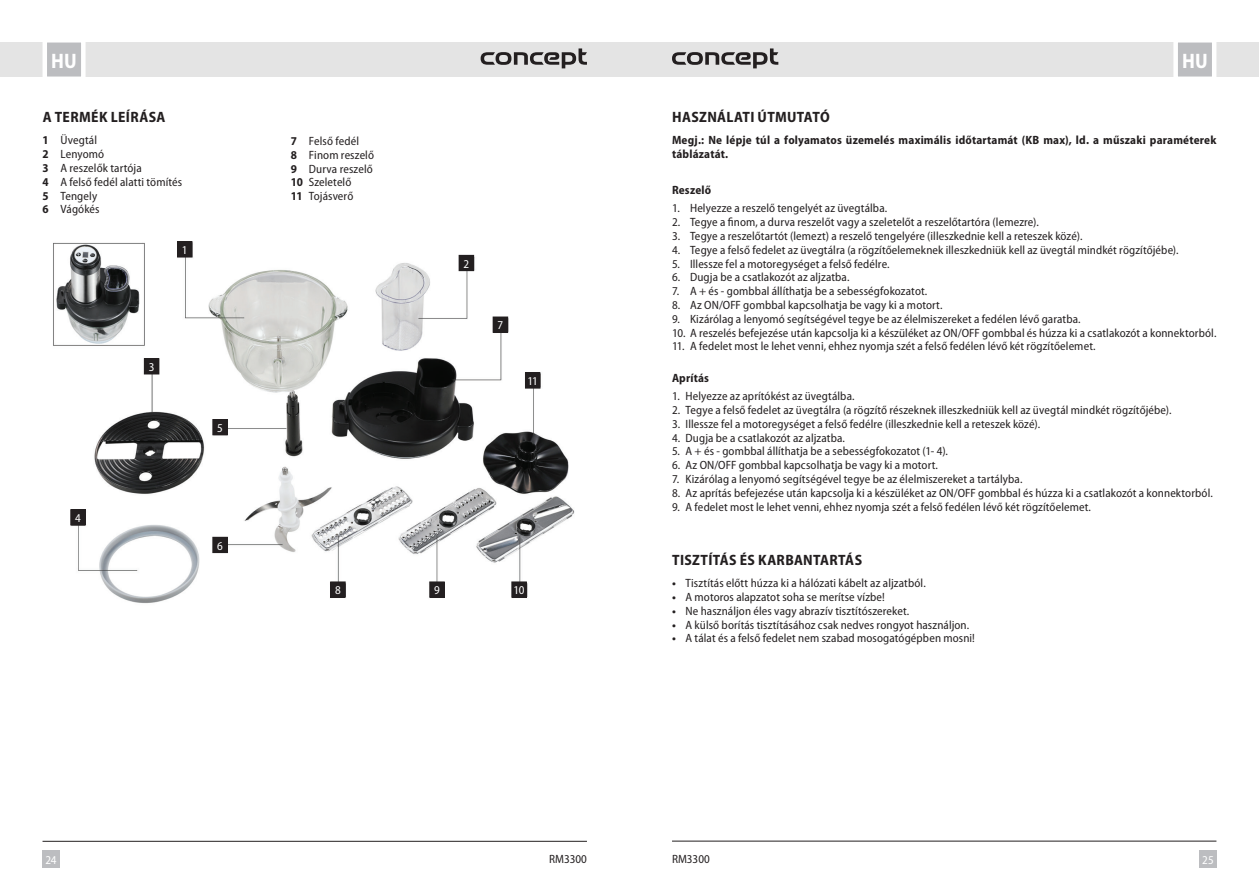
<style>
.page{position:relative;width:1259px;height:893px;background:#fff}
.page>*{position:absolute;margin:0;border:0;box-sizing:border-box;transform-origin:0 0}
.t1{font:700 semi-condensed 21px "Myriad Pro";color:#fff;scale:.96 1}
.t2{font:700 semi-condensed 15px "Myriad Pro";letter-spacing:.02em;color:#231f20}
.t3{font:semi-condensed 12px/13.8px "Myriad Pro";letter-spacing:.01em;color:#231f20}
.t4{font:700 semi-condensed 12px/13.8px "Myriad Pro";letter-spacing:.015em;color:#231f20}
.t5{font:semi-condensed 12px "Myriad Pro";letter-spacing:-.025em;color:#fff}
.s1{font-weight:700}
</style>
<div class="page">
<div style="left:629px;top:43px;width:630px;height:34px;background:#e4e4e4"></div>
<div style="left:0;top:43px;width:629px;height:34px;background:#e4e4e4"></div>
<div style="left:43px;top:850px;width:17px;height:17px;background:#bcbdc0"></div>
<div style="left:1199px;top:850px;width:17px;height:17px;background:#bcbdc0"></div>
<svg style="left:1171px;top:42px;width:47px;height:35px;background:#cdced0"></svg>
<svg style="left:40px;top:42px;width:48px;height:35px;background:#ceced0"></svg>
<hr style="left:672px;top:841px;width:544px;height:1px;background:#231f20">
<hr style="left:43px;top:841px;width:544px;height:1px;background:#231f20">
<svg style="left:480px;top:48px;width:107px;height:20px"></svg>
<svg style="left:672px;top:48px;width:106px;height:20px"></svg>
<img style="left:53px;top:241px;width:522px;height:363px">
<div style="left:459px;top:255px;width:14px;height:16px;background:#231f20"></div>
<div style="left:459px;top:255px;width:15px;height:16px;border:1px solid #231f20"></div>
<div style="left:493px;top:317px;width:14px;height:15px;background:#231f20"></div>
<div style="left:493px;top:317px;width:15px;height:15px;border:1px solid #231f20"></div>
<div style="left:525px;top:373px;width:15px;height:15px;background:#231f20"></div>
<div style="left:512px;top:582px;width:14px;height:15px;background:#231f20"></div>
<div style="left:430px;top:582px;width:14px;height:15px;background:#231f20"></div>
<div style="left:429px;top:582px;width:15px;height:15px;border:1px solid #231f20"></div>
<div style="left:331px;top:582px;width:14px;height:15px;background:#231f20"></div>
<div style="left:330px;top:582px;width:15px;height:15px;border:1px solid #231f20"></div>
<div style="left:213px;top:537px;width:14px;height:16px;background:#231f20"></div>
<div style="left:213px;top:419px;width:14px;height:16px;background:#231f20"></div>
<div style="left:144px;top:359px;width:15px;height:15px;background:#231f20"></div>
<div style="left:144px;top:358px;width:15px;height:16px;border:1px solid #231f20"></div>
<div style="left:177px;top:242px;width:15px;height:15px;background:#231f20"></div>
<div style="left:71px;top:510px;width:14px;height:15px;background:#231f20"></div>
<div style="left:71px;top:509px;width:14px;height:16px;border:1px solid #231f20"></div>
<h1 class="t1" style="left:51px;top:50px;width:28px">HU</h1>
<h1 class="t1" style="left:1182px;top:50px;width:28px">HU</h1>
<p class="t2" style="left:43px;top:109px;width:124px">A TERMÉK LEÍRÁSA</p>
<p class="t3" style="left:43px;top:134px;width:141px"><span class="s1">1</span> Üvegtál<br><span class="s1">2</span> Lenyomó<br><span class="s1">3</span> A reszelők tartója<br><span class="s1">4</span> A felső fedél alatti tömítés<br><span class="s1">5</span> Tengely<br><span class="s1">6</span> Vágókés</p>
<p class="t5" style="left:182px;top:244px;width:7px">1</p>
<p class="t5" style="left:75px;top:511px;width:7px">4</p>
<p class="t5" style="left:149px;top:360px;width:7px">3</p>
<p class="t5" style="left:217px;top:421px;width:7px">5</p>
<p class="t5" style="left:217px;top:539px;width:7px">6</p>
<p class="t3" style="left:291px;top:134px;width:85px"><span class="s1">7</span> Felső fedél<br><span class="s1">8</span> Finom reszelő<br><span class="s1">9</span> Durva reszelő<br><span class="s1">10</span> Szeletelő<br><span class="s1">11</span> Tojásverő</p>
<p class="t5" style="left:463px;top:257px;width:7px">2</p>
<p class="t5" style="left:497px;top:319px;width:7px">7</p>
<p class="t5" style="left:527px;top:375px;width:12px">11</p>
<p class="t5" style="left:335px;top:584px;width:7px">8</p>
<p class="t5" style="left:434px;top:584px;width:7px">9</p>
<p class="t5" style="left:513px;top:584px;width:13px">10</p>
<p class="t2" style="left:672px;top:109px;width:159px">HASZNÁLATI ÚTMUTATÓ</p>
<p class="t4" style="left:672px;top:134px;width:546px">Megj.: Ne lépje túl a folyamatos üzemelés maximális időtartamát (KB max), ld. a műszaki paraméterek táblázatát.</p>
<p class="t4" style="left:672px;top:183px;width:41px">Reszelő</p>
<p class="t3" style="left:672px;top:202px;width:217px">1. Helyezze a reszelő tengelyét az üvegtálba.</p>
<p class="t3" style="left:672px;top:215px;width:368px">2. Tegye a finom, a durva reszelőt vagy a szeletelőt a reszelőtartóra (lemezre).</p>
<p class="t3" style="left:672px;top:229px;width:412px">3. Tegye a reszelőtartót (lemezt) a reszelő tengelyére (illeszkednie kell a reteszek közé).</p>
<p class="t3" style="left:672px;top:243px;width:508px">4. Tegye a felső fedelet az üvegtálra (a rögzítőelemeknek illeszkedniük kell az üvegtál mindkét rögzítőjébe).</p>
<p class="t3" style="left:672px;top:257px;width:219px">5. Illessze fel a motoregységet a felső fedélre.</p>
<p class="t3" style="left:672px;top:271px;width:179px">6. Dugja be a csatlakozót az aljzatba.</p>
<p class="t3" style="left:672px;top:284px;width:257px">7. A + és - gombbal állíthatja be a sebességfokozatot.</p>
<p class="t3" style="left:672px;top:298px;width:272px">8. Az ON/OFF gombbal kapcsolhatja be vagy ki a motort.</p>
<p class="t3" style="left:672px;top:312px;width:410px">9. Kizárólag a lenyomó segítségével tegye be az élelmiszereket a fedélen lévő garatba.</p>
<p class="t3" style="left:672px;top:326px;width:546px">10. A reszelés befejezése után kapcsolja ki a készüléket az ON/OFF gombbal és húzza ki a csatlakozót a konnektorból.</p>
<p class="t3" style="left:672px;top:340px;width:425px">11. A fedelet most le lehet venni, ehhez nyomja szét a felső fedélen lévő két rögzítőelemet.</p>
<p class="t4" style="left:672px;top:371px;width:39px">Aprítás</p>
<p class="t3" style="left:672px;top:390px;width:184px">1. Helyezze az aprítókést az üvegtálba.</p>
<p class="t3" style="left:672px;top:403px;width:501px">2. Tegye a felső fedelet az üvegtálra (a rögzítő részeknek illeszkedniük kell az üvegtál mindkét rögzítőjébe).</p>
<p class="t3" style="left:672px;top:417px;width:370px">3. Illessze fel a motoregységet a felső fedélre (illeszkednie kell a reteszek közé).</p>
<p class="t3" style="left:672px;top:431px;width:174px">4. Dugja be a csatlakozót az aljzatba.</p>
<p class="t3" style="left:672px;top:445px;width:277px">5. A + és - gombbal állíthatja be a sebességfokozatot (1- 4).</p>
<p class="t3" style="left:672px;top:459px;width:267px">6. Az ON/OFF gombbal kapcsolhatja be vagy ki a motort.</p>
<p class="t3" style="left:672px;top:472px;width:352px">7. Kizárólag a lenyomó segítségével tegye be az élelmiszereket a tartályba.</p>
<p class="t3" style="left:672px;top:486px;width:542px">8. Az aprítás befejezése után kapcsolja ki a készüléket az ON/OFF gombbal és húzza ki a csatlakozót a konnektorból.</p>
<p class="t3" style="left:672px;top:500px;width:420px">9. A fedelet most le lehet venni, ehhez nyomja szét a felső fedélen lévő két rögzítőelemet.</p>
<p class="t2" style="left:672px;top:551px;width:191px">TISZTÍTÁS ÉS KARBANTARTÁS</p>
<p class="t3" style="left:672px;top:576px;width:255px"><span class="s1">•</span> Tisztítás előtt húzza ki a hálózati kábelt az aljzatból.</p>
<p class="t3" style="left:672px;top:590px;width:214px"><span class="s1">•</span> A motoros alapzatot soha se merítse vízbe!</p>
<p class="t3" style="left:672px;top:604px;width:239px"><span class="s1">•</span> Ne használjon éles vagy abrazív tisztítószereket.</p>
<p class="t3" style="left:672px;top:618px;width:299px"><span class="s1">•</span> A külső borítás tisztításához csak nedves rongyot használjon.</p>
<p class="t3" style="left:672px;top:632px;width:304px"><span class="s1">•</span> A tálat és a felső fedelet nem szabad mosogatógépben mosni!</p>
<p class="t3" style="left:549px;top:852px;width:39px">RM3300</p>
<p class="t3" style="left:672px;top:852px;width:39px">RM3300</p>
<p class="t5" style="left:45px;top:853px;width:13px">24</p>
<p class="t5" style="left:1202px;top:853px;width:13px">25</p>
</div>
